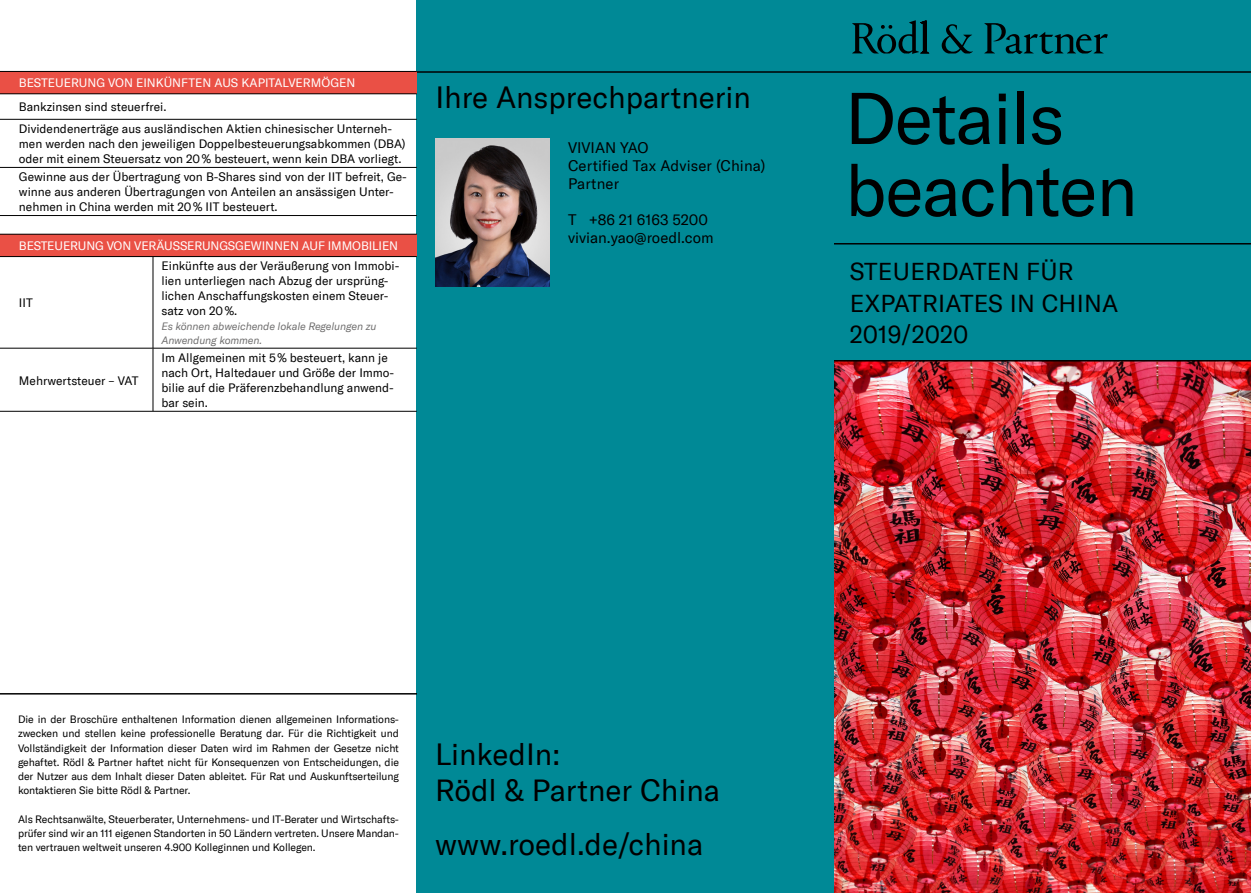
<style>
.page{position:relative;width:1251px;height:893px;background:#fff}
.page>*{position:absolute;margin:0;border:0;box-sizing:border-box;transform-origin:0 0}
.t1{font:72px/72px "GT America";letter-spacing:-.02em;color:#000}
.t2{font:30px/36px "GT America";color:#000}
.t3{font:24px/31.5px "GT America";letter-spacing:.01em;color:#000}
.t4{font:15px/18px "GT America";color:#000}
.t5{font:12px/15px "GT America";color:#000}
.t6{font:12px "GT America";letter-spacing:-.01em;color:#fff}
.t7{font:10.5px/14.2px "GT America";letter-spacing:-.01em;color:#000;text-align:justify}
.t8{font:italic 10.5px/14.2px "GT America";letter-spacing:-.01em;color:#706f6f}
</style>
<div class="page">
<div style="left:417px;top:0;width:833px;height:893px;background:#008996"></div>
<hr style="left:417px;top:71px;width:833px;height:2px;background:#000">
<hr style="left:0;top:693px;width:417px;height:2px;background:#000">
<svg style="left:852px;top:20px;width:255px;height:34px"></svg>
<hr style="left:833px;top:243px;width:417px;height:2px;background:#000">
<img style="left:435px;top:139px;width:114px;height:147px">
<div style="left:0;top:71px;width:417px;height:23px;background:#ea5045"></div>
<hr style="left:0;top:71px;width:417px;height:1px;background:#000">
<hr style="left:0;top:119px;width:417px;height:1px;background:#000">
<hr style="left:0;top:167px;width:417px;height:1px;background:#000">
<hr style="left:0;top:215px;width:417px;height:1px;background:#000">
<hr style="left:0;top:94px;width:417px;height:1px;background:#000">
<div style="left:0;top:234px;width:417px;height:23px;background:#ea5045"></div>
<hr style="left:153px;top:257px;width:1px;height:91px;background:#000">
<hr style="left:153px;top:348px;width:264px;height:1px;background:#000">
<hr style="left:153px;top:348px;width:1px;height:63px;background:#000">
<hr style="left:153px;top:411px;width:264px;height:1px;background:#000">
<hr style="left:0;top:234px;width:153px;height:1px;background:#000">
<hr style="left:153px;top:234px;width:264px;height:1px;background:#000">
<hr style="left:0;top:256px;width:153px;height:1px;background:#000">
<hr style="left:153px;top:256px;width:264px;height:1px;background:#000">
<hr style="left:0;top:348px;width:153px;height:1px;background:#000">
<hr style="left:0;top:411px;width:153px;height:1px;background:#000">
<img style="left:834px;top:362px;width:416px;height:531px">
<hr style="left:833px;top:360px;width:417px;height:2px;background:#000">
<p class="t6" style="left:19px;top:76px;width:338px">BESTEUERUNG VON EINKÜNFTEN AUS KAPITALVERMÖGEN</p>
<p class="t5" style="left:19px;top:96px;width:375px;line-height:21.8px">Bankzinsen sind steuerfrei.<br>Dividendenerträge aus ausländischen Aktien chinesischer Unterneh-</p>
<p class="t5" style="left:19px;top:136px;width:388px">men werden nach den jeweiligen Doppelbesteuerungsabkommen (DBA) oder mit einem Steuersatz von 20 % besteuert, wenn kein DBA vorliegt.</p>
<p class="t5" style="left:19px;top:170px;width:389px">Gewinne aus der Übertragung von B-Shares sind von der IIT befreit, Ge&shy;winne aus anderen Übertragungen von Anteilen an ansässigen Unter&shy;nehmen in China werden mit 20 % IIT besteuert.</p>
<p class="t6" style="left:19px;top:239px;width:380px">BESTEUERUNG VON VERÄUSSERUNGSGEWINNEN AUF IMMOBILIEN</p>
<p class="t5" style="left:19px;top:295px;width:15px">IIT</p>
<p class="t5" style="left:19px;top:373px;width:121px">Mehrwertsteuer – VAT</p>
<p class="t5" style="left:161px;top:259px;width:239px">Einkünfte aus der Veräußerung von Immobi&shy;lien unterliegen nach Abzug der ursprüng&shy;lichen Anschaffungskosten einem Steuer&shy;satz von 20 %.</p>
<p class="t8" style="left:161px;top:319px;width:216px">Es können abweichende lokale Regelungen zu<br>Anwendung kommen.</p>
<p class="t5" style="left:161px;top:350px;width:234px">Im Allgemeinen mit 5 % besteuert, kann je nach Ort, Haltedauer und Größe der Immo&shy;bilie auf die Präferenzbehandlung anwend&shy;bar sein.</p>
<h2 class="t2" style="left:435px;top:79px;width:317px">Ihre Ansprechpartnerin</h2>
<p class="t4" style="left:568px;top:139px;width:199px">VIVIAN YAO<br>Certified Tax Adviser (China)<br>Partner</p>
<p class="t4" style="left:568px;top:211px;width:147px">T +86 21 6163 5200 vivian.yao@roedl.com</p>
<h1 class="t1" style="left:844px;top:83px;width:295px">Details beachten</h1>
<h3 class="t3" style="left:849px;top:256px;width:270px">STEUERDATEN FÜR<br>EXPATRIATES IN CHINA<br>2019/2020</h3>
<p class="t7" style="left:18px;top:712px;width:382px">Die in der Broschüre enthaltenen Information dienen allgemeinen Informations&shy;zwecken und stellen keine professionelle Beratung dar. Für die Richtigkeit und Vollständigkeit der Information dieser Daten wird im Rahmen der Gesetze nicht gehaftet. Rödl &amp; Partner haftet nicht für Konsequenzen von Entscheidungen, die der Nutzer aus dem Inhalt dieser Daten ableitet. Für Rat und Auskunftserteilung kontaktieren Sie bitte Rödl &amp; Partner.</p>
<p class="t7" style="left:18px;top:812px;width:382px">Als Rechtsanwälte, Steuerberater, Unternehmens- und IT-Berater und Wirtschafts&shy;prüfer sind wir an 111 eigenen Standorten in 50 Ländern vertreten. Unsere Mandan&shy;ten vertrauen weltweit unseren 4.900 Kolleginnen und Kollegen.</p>
<h2 class="t2" style="left:435px;top:736px;width:286px">LinkedIn:<br>Rödl &amp; Partner China</h2>
<h2 class="t2" style="left:435px;top:826px;width:270px">www.roedl.de/china</h2>
</div>
